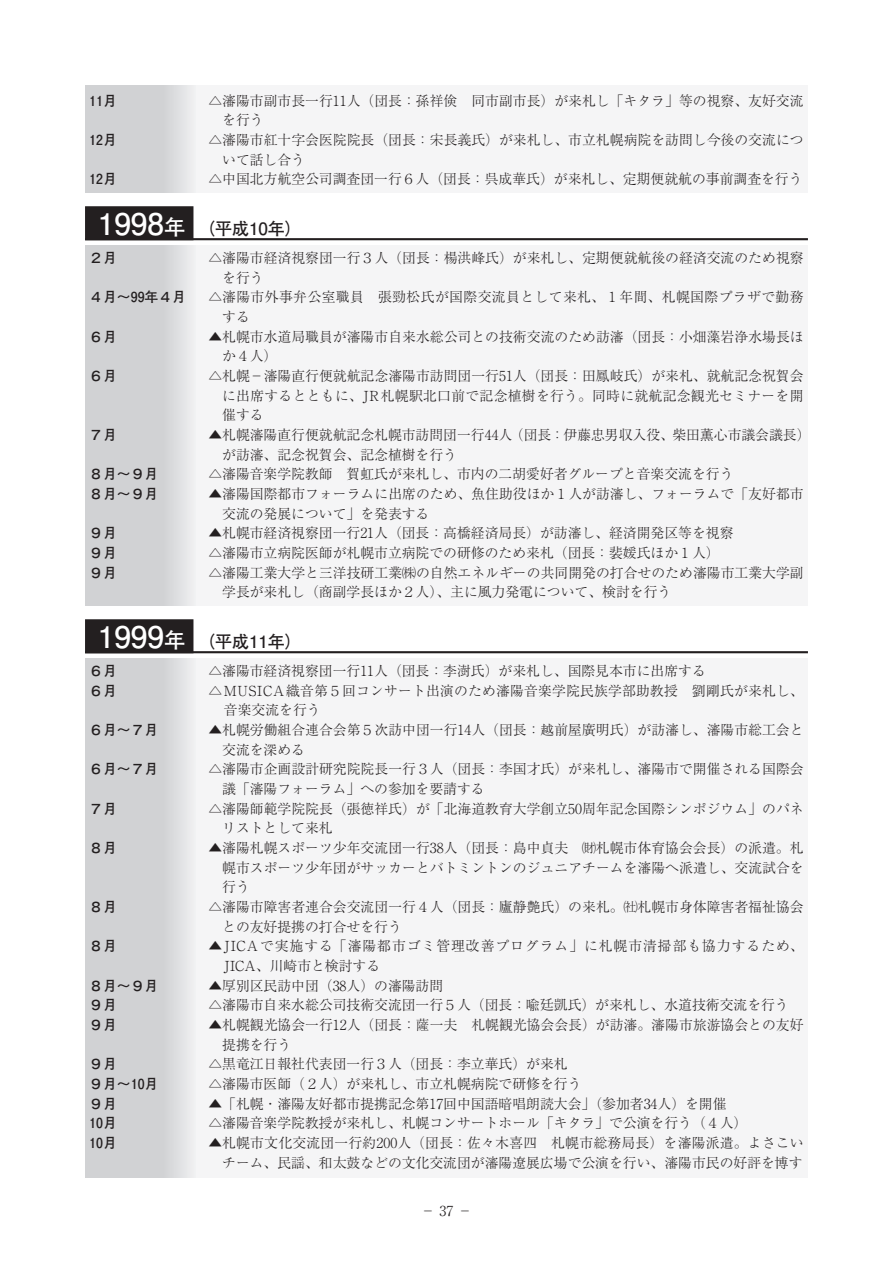
<style>
.page{position:relative;width:893px;height:1263px;background:#fff}
.page>*{position:absolute;margin:0;border:0;box-sizing:border-box;transform-origin:0 0}
.t1{font:700 16.95px "Futo Go B101 Pr 6";color:#231f20}
.t2{font:300 13.8px/19.6px "Ryumin Pr 6";color:#231f20}
.t3{font:700 13.8px "Futo Go B101 Pr 6";color:#231f20}
.t4{font:300 13.8px/19.6px "Ryumin Pr 6";letter-spacing:.07em;color:#231f20}
.t5{font:300 13.8px/19.6px "Ryumin Pr 6";letter-spacing:.03em;color:#231f20}
.s1{font-size:29.7px;color:#fff}
.s2{font-size:21.3px;color:#fff}
</style>
<div class="page">
<div style="left:85px;top:85px;width:723px;height:1093px;background:#f5f5f6"></div>
<div style="left:85px;top:85px;width:111px;height:1093px;background:linear-gradient(to right,#cbccce,#e0e1e3)"></div>
<div style="left:81px;top:193px;width:731px;height:51px;background:#fff"></div>
<hr style="left:85px;top:238px;width:723px;height:2px;background:#231f20">
<div style="left:85px;top:206px;width:108px;height:34px;background:#231f20"></div>
<div style="left:81px;top:606px;width:731px;height:51px;background:#fff"></div>
<hr style="left:85px;top:651px;width:723px;height:2px;background:#231f20">
<div style="left:85px;top:619px;width:108px;height:34px;background:#231f20"></div>
<p class="t3" style="left:89px;top:89px;width:29px">11月</p>
<p class="t2" style="left:222px;top:90px;width:583px;text-indent:-14px">△瀋陽市副市長一行11人（団長：孫祥倹　同市副市長）が来札し「キタラ」等の視察、友好交流を行う</p>
<p class="t3" style="left:89px;top:129px;width:29px">12月</p>
<p class="t2" style="left:222px;top:129px;width:583px;text-indent:-14px">△瀋陽市紅十字会医院院長（団長：宋長義氏）が来札し、市立札幌病院を訪問し今後の交流について話し合う</p>
<p class="t3" style="left:89px;top:168px;width:29px">12月</p>
<p class="t2" style="left:208px;top:169px;width:596px">△中国北方航空公司調査団一行６人（団長：呉成華氏）が来札し、定期便就航の事前調査を行う</p>
<p class="t1" style="left:98px;top:215px;width:206px"><span class="s1">1998</span><span class="s2">年　</span>（平成10年）</p>
<p class="t3" style="left:89px;top:247px;width:29px">２月</p>
<p class="t2" style="left:222px;top:247px;width:583px;text-indent:-14px">△瀋陽市経済視察団一行３人（団長：楊洪峰氏）が来札し、定期便就航後の経済交流のため視察を行う</p>
<p class="t3" style="left:89px;top:286px;width:98px">４月～99年４月</p>
<p class="t5" style="left:222px;top:287px;width:583px;text-indent:-14px">△瀋陽市外事弁公室職員　張勁松氏が国際交流員として来札、１年間、札幌国際プラザで勤務する</p>
<p class="t3" style="left:89px;top:325px;width:29px">６月</p>
<p class="t2" style="left:222px;top:326px;width:583px;text-indent:-14px">▲札幌市水道局職員が瀋陽市自来水総公司との技術交流のため訪瀋（団長：小畑藻岩浄水場長ほか４人）</p>
<p class="t3" style="left:89px;top:365px;width:29px">６月</p>
<p class="t2" style="left:222px;top:365px;width:583px;text-align:justify;text-indent:-14px">△札幌－瀋陽直行便就航記念瀋陽市訪問団一行51人（団長：田鳳岐氏）が来札、就航記念祝賀会に出席するとともに、JR札幌駅北口前で記念植樹を行う。同時に就航記念観光セミナーを開催する</p>
<p class="t3" style="left:89px;top:424px;width:29px">７月</p>
<p class="t2" style="left:222px;top:424px;width:590px;text-indent:-14px">▲札幌瀋陽直行便就航記念札幌市訪問団一行44人（団長：伊藤忠男収入役、柴田薫心市議会議長）が訪瀋、記念祝賀会、記念植樹を行う</p>
<p class="t3" style="left:89px;top:463px;width:71px">８月～９月</p>
<p class="t2" style="left:208px;top:464px;width:527px">△瀋陽音楽学院教師　賀虹氏が来札し、市内の二胡愛好者グループと音楽交流を行う</p>
<p class="t3" style="left:89px;top:483px;width:71px">８月～９月</p>
<p class="t2" style="left:222px;top:483px;width:583px;text-indent:-14px">▲瀋陽国際都市フォーラムに出席のため、魚住助役ほか１人が訪瀋し、フォーラムで「友好都市交流の発展について」を発表する</p>
<p class="t3" style="left:89px;top:522px;width:29px">９月</p>
<p class="t2" style="left:208px;top:523px;width:527px">▲札幌市経済視察団一行21人（団長：高橋経済局長）が訪瀋し、経済開発区等を視察</p>
<p class="t3" style="left:89px;top:542px;width:29px">９月</p>
<p class="t2" style="left:208px;top:542px;width:513px">△瀋陽市立病院医師が札幌市立病院での研修のため来札（団長：裴媛氏ほか１人）</p>
<p class="t3" style="left:89px;top:561px;width:29px">９月</p>
<p class="t2" style="left:222px;top:562px;width:583px;text-indent:-14px">△瀋陽工業大学と三洋技研工業㈱の自然エネルギーの共同開発の打合せのため瀋陽市工業大学副学長が来札し（商副学長ほか２人）、主に風力発電について、検討を行う</p>
<p class="t1" style="left:98px;top:628px;width:206px"><span class="s1">1999</span><span class="s2">年　</span>（平成11年）</p>
<p class="t3" style="left:89px;top:660px;width:29px">６月</p>
<p class="t2" style="left:208px;top:660px;width:499px">△瀋陽市経済視察団一行11人（団長：李澍氏）が来札し、国際見本市に出席する</p>
<p class="t3" style="left:89px;top:679px;width:29px">６月</p>
<p class="t2" style="left:224px;top:680px;width:581px;text-indent:-16px">△MUSICA織音第５回コンサート出演のため瀋陽音楽学院民族学部助教授　劉剛氏が来札し、音楽交流を行う</p>
<p class="t3" style="left:89px;top:719px;width:71px">６月～７月</p>
<p class="t2" style="left:222px;top:719px;width:583px;text-indent:-14px">▲札幌労働組合連合会第５次訪中団一行14人（団長：越前屋廣明氏）が訪瀋し、瀋陽市総工会と交流を深める</p>
<p class="t3" style="left:89px;top:758px;width:71px">６月～７月</p>
<p class="t2" style="left:222px;top:759px;width:583px;text-indent:-14px">△瀋陽市企画設計研究院院長一行３人（団長：李国才氏）が来札し、瀋陽市で開催される国際会議「瀋陽フォーラム」への参加を要請する</p>
<p class="t3" style="left:89px;top:797px;width:29px">７月</p>
<p class="t2" style="left:222px;top:798px;width:583px;text-indent:-14px">△瀋陽師範学院院長（張徳祥氏）が「北海道教育大学創立50周年記念国際シンポジウム」のパネリストとして来札</p>
<p class="t3" style="left:89px;top:837px;width:29px">８月</p>
<p class="t2" style="left:222px;top:837px;width:583px;text-align:justify;text-indent:-14px">▲瀋陽札幌スポーツ少年交流団一行38人（団長：島中貞夫　㈶札幌市体育協会会長）の派遣。札幌市スポーツ少年団がサッカーとバトミントンのジュニアチームを瀋陽へ派遣し、交流試合を行う</p>
<p class="t3" style="left:89px;top:896px;width:29px">８月</p>
<p class="t2" style="left:222px;top:896px;width:583px;text-indent:-14px">△瀋陽市障害者連合会交流団一行４人（団長：廬静艶氏）の来札。㈳札幌市身体障害者福祉協会との友好提携の打合せを行う</p>
<p class="t3" style="left:89px;top:935px;width:29px">８月</p>
<p class="t4" style="left:224px;top:935px;width:581px;text-indent:-16px">▲JICAで実施する「瀋陽都市ゴミ管理改善プログラム」に札幌市清掃部も協力するため、<br>JICA、川崎市と検討する</p>
<p class="t3" style="left:89px;top:974px;width:71px">８月～９月</p>
<p class="t2" style="left:208px;top:975px;width:236px">▲厚別区民訪中団（38人）の瀋陽訪問</p>
<p class="t3" style="left:89px;top:994px;width:29px">９月</p>
<p class="t2" style="left:208px;top:994px;width:582px">△瀋陽市自来水総公司技術交流団一行５人（団長：喩廷凱氏）が来札し、水道技術交流を行う</p>
<p class="t3" style="left:89px;top:1014px;width:29px">９月</p>
<p class="t2" style="left:222px;top:1014px;width:583px;text-indent:-14px">▲札幌観光協会一行12人（団長：薩一夫　札幌観光協会会長）が訪瀋。瀋陽市旅游協会との友好提携を行う</p>
<p class="t3" style="left:89px;top:1053px;width:29px">９月</p>
<p class="t2" style="left:208px;top:1053px;width:361px">△黒竜江日報社代表団一行３人（団長：李立華氏）が来札</p>
<p class="t3" style="left:89px;top:1073px;width:71px">９月～10月</p>
<p class="t2" style="left:208px;top:1073px;width:375px">△瀋陽市医師（２人）が来札し、市立札幌病院で研修を行う</p>
<p class="t3" style="left:89px;top:1092px;width:29px">９月</p>
<p class="t2" style="left:208px;top:1093px;width:520px">▲「札幌・瀋陽友好都市提携記念第17回中国語暗唱朗読大会」（参加者34人）を開催</p>
<p class="t3" style="left:89px;top:1112px;width:29px">10月</p>
<p class="t2" style="left:208px;top:1112px;width:540px">△瀋陽音楽学院教授が来札し、札幌コンサートホール「キタラ」で公演を行う（４人）</p>
<p class="t3" style="left:89px;top:1132px;width:29px">10月</p>
<p class="t2" style="left:208px;top:1132px;width:597px;text-align:right">▲札幌市文化交流団一行約200人（団長：佐々木喜四　札幌市総務局長）を瀋陽派遣。よさこいチーム、民謡、和太鼓などの文化交流団が瀋陽遼展広場で公演を行い、瀋陽市民の好評を博す</p>
<p class="t2" style="left:421px;top:1200px;width:52px">− 37 −</p>
</div>
